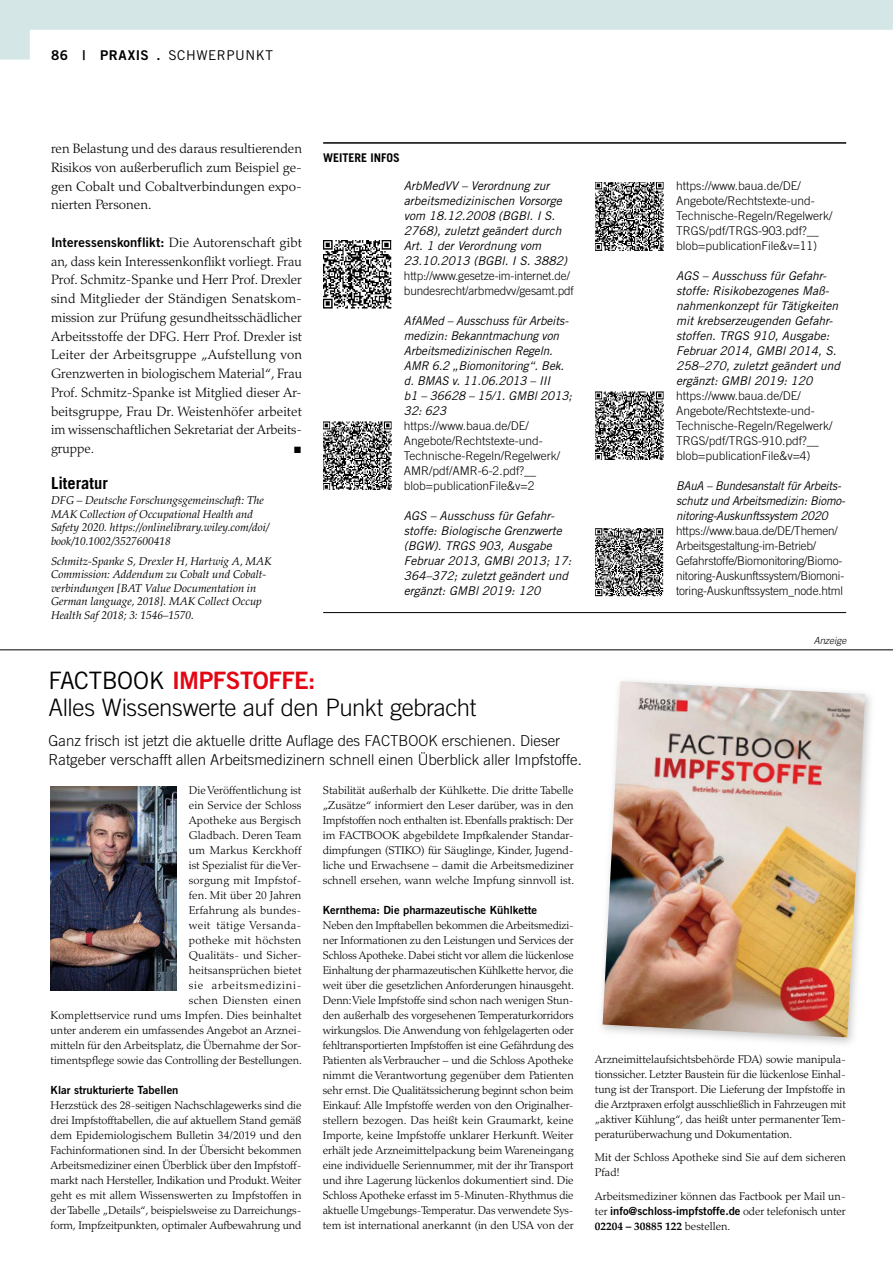
<style>
.page{position:relative;width:893px;height:1263px;background:#fff}
.page>*{position:absolute;margin:0;border:0;box-sizing:border-box;transform-origin:0 0}
.t1{font:300 24px "Trade Gothic LT Std";letter-spacing:-.02em;color:#000}
.t2{font:24px "Trade Gothic LT Std Bd 2";letter-spacing:-.02em;color:#e30613}
.t3{font:700 16.5px "Trade Gothic LT Std";color:#000}
.t4{font:300 15px/18.8px "Trade Gothic";color:#000}
.t5{font:14.85px "European Pi Std 3";color:#000}
.t6{font:300 13.5px/18.8px "Palatino LT Std";color:#000;text-align:justify}
.t7{font:13.5px "Trade Gothic LT Std";letter-spacing:.04em;color:#000}
.t8{font:13.2px "Trade Gothic LT Std Bd 2";letter-spacing:.01em;color:#000}
.t9{font:italic 12px/15px "Trade Gothic LT Std";color:#000}
.t10{font:300 12px/15px "Trade Gothic LT Std";color:#000}
.t11{font:italic 12px/15px "Trade Gothic LT Std";letter-spacing:-.02em;color:#000;scale:.96 1}
.t12{font:700 12px "Trade Gothic LT Std";color:#000}
.t13{font:300 11.25px/15px "Palatino LT Std";color:#000;text-align:justify}
.t14{font:italic 11.25px/13.5px "Palatino LT Std";color:#000}
.t15{font:11.25px "Trade Gothic LT Std Bd 2";color:#000}
.t16{font:700 11.25px "Palatino LT Std";color:#000}
.t17{font:italic 300 9.75px "Trade Gothic LT Std";letter-spacing:.005em;color:#000}
.s1{font-family:"Trade Gothic LT Std Bd 2"}
.s2{font-family:"Palatino LT Std";font-weight:300;font-size:13.5px}
.s3{font-family:"Trade Gothic LT Std";color:#000}
.s4{font-family:"Palatino LT Std";font-weight:300}
.s5{font-weight:300}
</style>
<div class="page">
<hr style="left:323px;top:142px;width:523px;height:2px;background:#000">
<img style="left:323px;top:240px;width:68px;height:68px">
<img style="left:323px;top:422px;width:68px;height:68px">
<img style="left:595px;top:182px;width:68px;height:68px">
<img style="left:595px;top:392px;width:68px;height:68px">
<img style="left:595px;top:528px;width:68px;height:68px">
<hr style="left:323px;top:612px;width:523px;height:1px;background:#000">
<svg style="left:0;top:0;width:893px;height:60px"></svg>
<img style="left:601px;top:694px;width:270px;height:350px">
<img style="left:603px;top:681px;width:262px;height:356px">
<img style="left:51px;top:787px;width:125px;height:203px">
<hr style="left:0;top:650px;width:893px;height:1px;background:#000">
<p class="t7" style="left:51px;top:47px;width:223px"><span class="s1">86 | PRAXIS .</span> SCHWERPUNKT</p>
<p class="t6" style="left:51px;top:139px;width:253px">ren Belastung und des daraus resultierenden Risikos von außerberuflich zum Beispiel ge&shy;gen Cobalt und Cobaltverbindungen expo&shy;nierten Personen.</p>
<p class="t8" style="left:51px;top:234px;width:252px">Interessenskonflikt: <span class="s2">Die Autorenschaft gibt</span></p>
<p class="t6" style="left:51px;top:252px;width:253px">an, dass kein Interessenkonflikt vorliegt. Frau Prof. Schmitz-Spanke und Herr Prof. Drexler sind Mitglieder der Ständigen Senatskom&shy;mission zur Prüfung gesundheitsschädlicher Arbeitsstoffe der DFG. Herr Prof. Drexler ist Leiter der Arbeitsgruppe „Aufstellung von Grenzwerten in biologischem Material“, Frau Prof. Schmitz-Spanke ist Mitglied dieser Ar&shy;beitsgruppe, Frau Dr. Weistenhöfer arbeitet im wissenschaftlichen Sekretariat der Arbeits&shy;gruppe.</p>
<h3 class="t5" style="left:294px;top:438px;width:10px">▪</h3>
<h2 class="t3" style="left:51px;top:473px;width:58px">Literatur</h2>
<p class="t14" style="left:51px;top:494px;width:220px">DFG – Deutsche Forschungsgemeinschaft: The MAK Collection of Occupational Health and Safety 2020. https://onlinelibrary.wiley.com/doi/ book/10.1002/3527600418</p>
<p class="t14" style="left:51px;top:554px;width:222px">Schmitz-Spanke S, Drexler H, Hartwig A, MAK Commission: Addendum zu Cobalt und Cobalt&shy;verbindungen [BAT Value Documentation in German language, 2018]. MAK Collect Occup Health Saf 2018; 3: 1546–1570.</p>
<p class="t12" style="left:323px;top:150px;width:78px">WEITERE INFOS</p>
<p class="t9" style="left:404px;top:178px;width:165px">ArbMedVV – Verordnung zur arbeitsmedizinischen Vorsorge vom 18.12.2008 (BGBl. I S.<br>2768), zuletzt geändert durch<br>Art. 1 der Verordnung vom<br>23.10.2013 (BGBl. I S. 3882)</p>
<p class="t10" style="left:404px;top:268px;width:171px">http://www.gesetze-im-internet.de/ bundesrecht/arbmedvv/gesamt.pdf</p>
<p class="t9" style="left:404px;top:313px;width:170px">AfAMed – Ausschuss für Arbeits&shy;medizin: Bekanntmachung von<br>Arbeitsmedizinischen Regeln.<br>AMR 6.2 „Biomonitoring“. Bek. d. BMAS v. 11.06.2013 – III<br>b1 – 36628 – 15/1. GMBl 2013;<br>32: 623</p>
<p class="t10" style="left:404px;top:418px;width:158px">https://www.baua.de/DE/<br>Angebote/Rechtstexte-und-<br>Technische-Regeln/Regelwerk/<br>AMR/pdf/AMR-6-2.pdf?__ blob=publicationFile&amp;v=2</p>
<p class="t9" style="left:404px;top:508px;width:169px">AGS – Ausschuss für Gefahr&shy;stoffe: Biologische Grenzwerte (BGW). TRGS 903, Ausgabe<br>Februar 2013, GMBl 2013; 17:<br>364–372; zuletzt geändert und ergänzt: GMBl 2019: 120</p>
<h1 class="t2" style="left:49px;top:665px;width:269px"><span class="s3">FACTBOOK</span> IMPFSTOFFE:</h1>
<h1 class="t1" style="left:49px;top:693px;width:429px">Alles Wissenswerte auf den Punkt gebracht</h1>
<h3 class="t4" style="left:49px;top:731px;width:535px">Ganz frisch ist jetzt die aktuelle dritte Auflage des FACTBOOK erschienen. Dieser<br>Ratgeber verschafft allen Arbeitsmedizinern schnell einen Überblick aller Impfstoffe.</h3>
<p class="t13" style="left:51px;top:783px;width:253px;text-align:right">Die Veröffentlichung ist<br>ein Service der Schloss<br>Apotheke aus Bergisch<br>Gladbach. Deren Team<br>um Markus Kerckhoff<br>ist Spezialist für die Ver-<br>sorgung mit Impfstof-<br>fen. Mit über 20 Jahren<br>Erfahrung als bundes-<br>weit tätige Versanda-<br>potheke mit höchsten<br>Qualitäts- und Sicher-<br>heitsansprüchen bietet<br>sie arbeitsmedizini-<br>schen Diensten einen<br>Komplettservice rund ums Impfen. Dies beinhaltet unter anderem ein umfassendes Angebot an Arznei&shy;mitteln für den Arbeitsplatz, die Übernahme der Sor&shy;timentspflege sowie das Controlling der Bestellungen.</p>
<p class="t15" style="left:51px;top:1083px;width:129px">Klar strukturierte Tabellen</p>
<p class="t13" style="left:51px;top:1098px;width:252px">Herzstück des 28-seitigen Nachschlagewerks sind die drei Impfstofftabellen, die auf aktuellem Stand gemäß dem Epidemiologischem Bulletin 34/2019 und den Fachinformationen sind. In der Übersicht bekommen Arbeitsmediziner einen Überblick über den Impfstoff&shy;markt nach Hersteller, Indikation und Produkt. Weiter geht es mit allem Wissenswerten zu Impfstoffen in der Tabelle „Details“, beispielsweise zu Darreichungs&shy;form, Impfzeitpunkten, optimaler Aufbewahrung und</p>
<p class="t13" style="left:323px;top:783px;width:253px">Stabilität außerhalb der Kühlkette. Die dritte Tabelle „Zusätze“ informiert den Leser darüber, was in den Impfstoffen noch enthalten ist. Ebenfalls praktisch: Der im FACTBOOK abgebildete Impfkalender Standar&shy;dimpfungen (STIKO) für Säuglinge, Kinder, Jugend&shy;liche und Erwachsene – damit die Arbeitsmediziner schnell ersehen, wann welche Impfung sinnvoll ist.</p>
<p class="t15" style="left:323px;top:903px;width:216px">Kernthema: Die pharmazeutische Kühlkette</p>
<p class="t13" style="left:323px;top:918px;width:253px">Neben den Impftabellen bekommen die Arbeitsmedizi&shy;ner Informationen zu den Leistungen und Services der Schloss Apotheke. Dabei sticht vor allem die lückenlose Einhaltung der pharmazeutischen Kühlkette hervor, die weit über die gesetzlichen Anforderungen hinausgeht.<br>Denn: Viele Impfstoffe sind schon nach wenigen Stun&shy;den außerhalb des vorgesehenen Temperaturkorridors wirkungslos. Die Anwendung von fehlgelagerten oder fehltransportierten Impfstoffen ist eine Gefährdung des Patienten als Verbraucher – und die Schloss Apotheke nimmt die Verantwortung gegenüber dem Patienten sehr ernst. Die Qualitätssicherung beginnt schon beim Einkauf: Alle Impfstoffe werden von den Originalher&shy;stellern bezogen. Das heißt kein Graumarkt, keine Importe, keine Impfstoffe unklarer Herkunft. Weiter erhält jede Arzneimittelpackung beim Wareneingang eine individuelle Seriennummer, mit der ihr Transport und ihre Lagerung lückenlos dokumentiert sind. Die Schloss Apotheke erfasst im 5-Minuten-Rhythmus die aktuelle Umgebungs-Temperatur. Das verwendete Sys&shy;tem ist international anerkannt (in den USA von der</p>
<p class="t10" style="left:676px;top:178px;width:158px">https://www.baua.de/DE/<br>Angebote/Rechtstexte-und-<br>Technische-Regeln/Regelwerk/<br>TRGS/pdf/TRGS-903.pdf?__ blob=publicationFile&amp;v=11)</p>
<p class="t9" style="left:676px;top:268px;width:166px">AGS – Ausschuss für Gefahr&shy;stoffe: Risikobezogenes Maß&shy;nahmenkonzept für Tätigkeiten mit krebserzeugenden Gefahr&shy;stoffen. TRGS 910, Ausgabe:<br>Februar 2014, GMBl 2014, S.<br>258–270, zuletzt geändert und ergänzt: GMBl 2019: 120</p>
<p class="t10" style="left:676px;top:388px;width:158px">https://www.baua.de/DE/<br>Angebote/Rechtstexte-und-<br>Technische-Regeln/Regelwerk/<br>TRGS/pdf/TRGS-910.pdf?__ blob=publicationFile&amp;v=4)</p>
<p class="t11" style="left:676px;top:478px;width:178px">BAuA – Bundesanstalt für Arbeits&shy;schutz und Arbeitsmedizin: Biomo&shy;nitoring-Auskunftssystem 2020</p>
<p class="t10" style="left:676px;top:523px;width:170px">https://www.baua.de/DE/Themen/ Arbeitsgestaltung-im-Betrieb/ Gefahrstoffe/Biomonitoring/Biomo&shy;nitoring-Auskunftssystem/Biomoni&shy;toring-Auskunftssystem_node.html</p>
<p class="t17" style="left:814px;top:635px;width:34px">Anzeige</p>
<p class="t13" style="left:595px;top:1051px;width:253px">Arzneimittelaufsichtsbehörde FDA) sowie manipula&shy;tionssicher. Letzter Baustein für die lückenlose Einhal&shy;tung ist der Transport. Die Lieferung der Impfstoffe in die Arztpraxen erfolgt ausschließlich in Fahrzeugen mit „aktiver Kühlung“, das heißt unter permanenter Tem&shy;peraturüberwachung und Dokumentation.</p>
<p class="t13" style="left:595px;top:1150px;width:252px">Mit der Schloss Apotheke sind Sie auf dem sicheren<br>Pfad!</p>
<p class="t13" style="left:595px;top:1188px;width:252px">Arbeitsmediziner können das Factbook per Mail un-</p>
<p class="t15" style="left:595px;top:1203px;width:252px"><span class="s4">ter</span> info@schloss-impfstoffe.de <span class="s4">oder telefonisch unter</span></p>
<p class="t16" style="left:595px;top:1219px;width:137px">02204 – 30885 122 <span class="s5">bestellen.</span></p>
</div>
